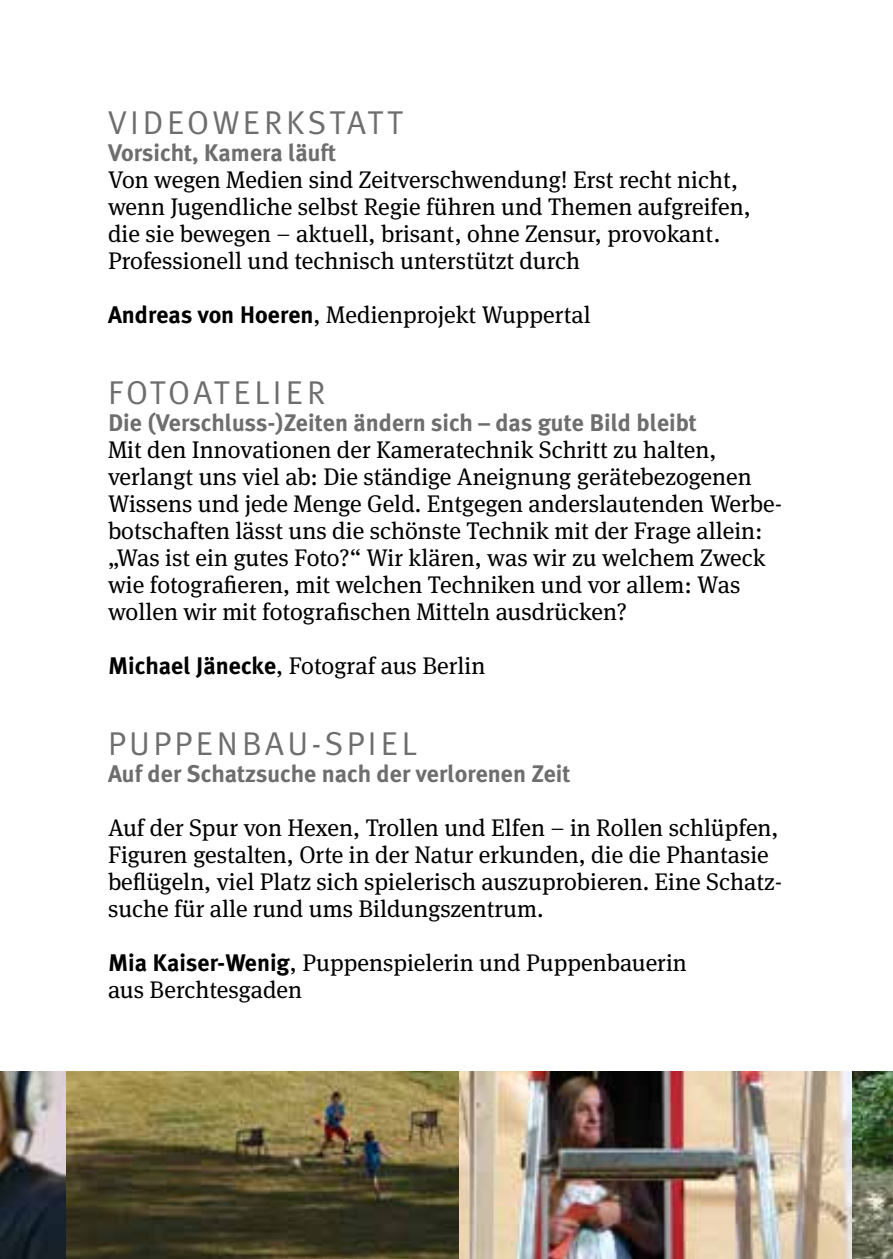
<style>
.page{position:relative;width:893px;height:1259px;background:#fff}
.page>*{position:absolute;margin:0;border:0;box-sizing:border-box;transform-origin:0 0}
.t1{font:33px "Meta Plus Normal";letter-spacing:.1em;color:#6e6e6e}
.t2{font:24px/27px "Meta Serif OT";color:#000}
.t3{font:700 24px "Meta Plus";color:#6e6e6e}
.s1{font-family:"Meta Plus";font-weight:700}
</style>
<div class="page">
<img style="left:0;top:1071px;width:851px;height:188px">
<img style="left:853px;top:1071px;width:40px;height:188px">
<h1 class="t1" style="left:108px;top:104px;width:297px">VIDEOWERKSTATT</h1>
<p class="t3" style="left:108px;top:139px;width:230px">Vorsicht, Kamera läuft</p>
<p class="t2" style="left:108px;top:167px;width:644px">Von wegen Medien sind Zeitverschwendung! Erst recht nicht, wenn Jugendliche selbst Regie führen und Themen aufgreifen, die sie bewegen – aktuell, brisant, ohne Zensur, provokant.<br>Professionell und technisch unterstützt durch</p>
<p class="t2" style="left:108px;top:302px;width:484px"><span class="s1">Andreas von Hoeren</span>, Medienprojekt Wuppertal</p>
<h1 class="t1" style="left:108px;top:374px;width:219px">FOTOATELIER</h1>
<p class="t3" style="left:108px;top:409px;width:590px">Die (Verschluss-)Zeiten ändern sich – das gute Bild bleibt</p>
<p class="t2" style="left:108px;top:437px;width:676px">Mit den Innovationen der Kameratechnik Schritt zu halten, verlangt uns viel ab: Die ständige Aneignung gerätebezogenen Wissens und jede Menge Geld. Entgegen anderslautenden Werbe&shy;botschaften lässt uns die schönste Technik mit der Frage allein: „Was ist ein gutes Foto?“ Wir klären, was wir zu welchem Zweck wie fotografieren, mit welchen Techniken und vor allem: Was wollen wir mit fotografischen Mitteln ausdrücken?</p>
<p class="t2" style="left:108px;top:653px;width:379px"><span class="s1">Michael Jänecke</span>, Fotograf aus Berlin</p>
<h1 class="t1" style="left:108px;top:725px;width:310px">PUPPENBAU-SPIEL</h1>
<p class="t3" style="left:108px;top:760px;width:464px">Auf der Schatzsuche nach der verlorenen Zeit</p>
<p class="t2" style="left:108px;top:815px;width:676px">Auf der Spur von Hexen, Trollen und Elfen – in Rollen schlüpfen, Figuren gestalten, Orte in der Natur erkunden, die die Phantasie beflügeln, viel Platz sich spielerisch auszuprobieren. Eine Schatz&shy;suche für alle rund ums Bildungszentrum.</p>
<p class="t2" style="left:108px;top:950px;width:580px"><span class="s1">Mia Kaiser-Wenig</span>, Puppenspielerin und Puppenbauerin aus Berchtesgaden</p>
</div>
